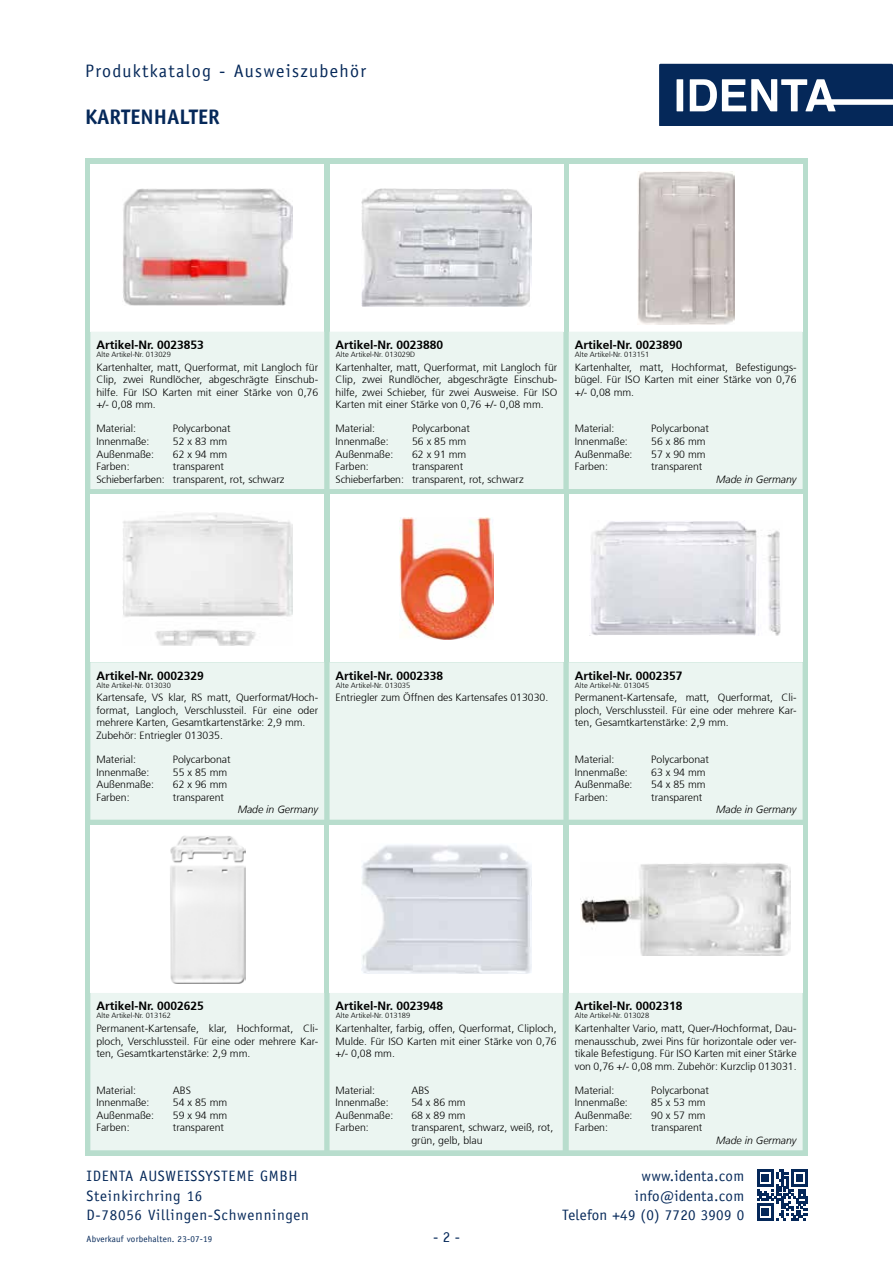
<style>
.page{position:relative;width:893px;height:1263px;background:#fff}
.page>*{position:absolute;margin:0;border:0;box-sizing:border-box;transform-origin:0 0}
.t1{font:700 21px "Officina Sans";color:#052859}
.t2{font:18px "Officina Sans";letter-spacing:.075em;color:#052859}
.t3{font:15px/19.5px "Officina Sans";letter-spacing:.05em;color:#052859}
.t4{font:15px/19.5px "Officina Sans";letter-spacing:.02em;color:#052859;text-align:right}
.t5{font:700 12px "Frutiger";color:#000}
.t6{font:300 10.5px/12.6px "Frutiger";color:#000}
.t7{font:italic 300 10.5px "Frutiger";color:#000}
.t8{font:9px "Officina Sans";letter-spacing:.02em;color:#052859}
.t9{font:300 7.5px "Frutiger";color:#000}
</style>
<div class="page">
<div style="left:85px;top:158px;width:723px;height:997px;background:#b8ddcd"></div>
<svg style="left:659px;top:64px;width:234px;height:61px"></svg>
<svg style="left:757px;top:1169px;width:51px;height:51px"></svg>
<div style="left:90px;top:164px;width:234px;height:168px;background:#fff"></div>
<div style="left:90px;top:332px;width:234px;height:157px;background:#ebf5f1"></div>
<img style="left:123px;top:189px;width:169px;height:117px">
<div style="left:569px;top:164px;width:234px;height:168px;background:#fff"></div>
<div style="left:569px;top:332px;width:234px;height:157px;background:#ebf5f1"></div>
<img style="left:638px;top:171px;width:96px;height:153px">
<div style="left:330px;top:164px;width:233px;height:168px;background:#fff"></div>
<div style="left:330px;top:332px;width:233px;height:157px;background:#ebf5f1"></div>
<img style="left:361px;top:189px;width:170px;height:118px">
<div style="left:90px;top:494px;width:234px;height:168px;background:#fff"></div>
<div style="left:90px;top:662px;width:234px;height:158px;background:#ebf5f1"></div>
<img style="left:123px;top:513px;width:169px;height:133px">
<div style="left:569px;top:494px;width:234px;height:168px;background:#fff"></div>
<div style="left:569px;top:662px;width:234px;height:158px;background:#ebf5f1"></div>
<img style="left:589px;top:521px;width:192px;height:115px">
<div style="left:330px;top:494px;width:233px;height:168px;background:#fff"></div>
<div style="left:330px;top:662px;width:233px;height:158px;background:#ebf5f1"></div>
<img style="left:400px;top:517px;width:93px;height:123px">
<div style="left:90px;top:825px;width:234px;height:168px;background:#fff"></div>
<div style="left:90px;top:993px;width:234px;height:157px;background:#ebf5f1"></div>
<img style="left:170px;top:836px;width:76px;height:147px">
<div style="left:569px;top:825px;width:234px;height:168px;background:#fff"></div>
<div style="left:569px;top:993px;width:234px;height:157px;background:#ebf5f1"></div>
<img style="left:580px;top:863px;width:211px;height:93px">
<div style="left:330px;top:825px;width:233px;height:168px;background:#fff"></div>
<div style="left:330px;top:993px;width:233px;height:157px;background:#ebf5f1"></div>
<img style="left:361px;top:845px;width:170px;height:129px">
<h2 class="t2" style="left:85px;top:60px;width:283px">Produktkatalog - Ausweiszubehör</h2>
<h1 class="t1" style="left:85px;top:104px;width:136px">KARTENHALTER</h1>
<p class="t5" style="left:96px;top:338px;width:109px">Artikel-Nr. 0023853</p>
<p class="t6" style="left:96px;top:361px;width:223px;text-align:justify">Kartenhalter, matt, Querformat, mit Langloch für Clip, zwei Rundlöcher, abgeschrägte Einschub&shy;hilfe. Für ISO Karten mit einer Stärke von 0,76 +/- 0,08 mm.</p>
<p class="t6" style="left:96px;top:422px;width:70px">Material:<br>Innenmaße:<br>Außenmaße:<br>Farben:<br>Schieberfarben:</p>
<p class="t6" style="left:173px;top:422px;width:113px">Polycarbonat<br>52 x 83 mm<br>62 x 94 mm<br>transparent<br>transparent, rot, schwarz</p>
<p class="t5" style="left:336px;top:338px;width:109px">Artikel-Nr. 0023880</p>
<p class="t6" style="left:336px;top:361px;width:223px;text-align:justify">Kartenhalter, matt, Querformat, mit Langloch für Clip, zwei Rundlöcher, abgeschrägte Einschub&shy;hilfe, zwei Schieber, für zwei Ausweise. Für ISO Karten mit einer Stärke von 0,76 +/- 0,08 mm.</p>
<p class="t6" style="left:336px;top:422px;width:70px">Material:<br>Innenmaße:<br>Außenmaße:<br>Farben:<br>Schieberfarben:</p>
<p class="t6" style="left:412px;top:422px;width:113px">Polycarbonat<br>56 x 85 mm<br>62 x 91 mm<br>transparent<br>transparent, rot, schwarz</p>
<p class="t5" style="left:575px;top:338px;width:109px">Artikel-Nr. 0023890</p>
<p class="t6" style="left:575px;top:361px;width:223px;text-align:justify">Kartenhalter, matt, Hochformat, Befestigungs&shy;bügel. Für ISO Karten mit einer Stärke von 0,76 +/- 0,08 mm.</p>
<p class="t6" style="left:575px;top:422px;width:59px">Material:<br>Innenmaße:<br>Außenmaße:<br>Farben:</p>
<p class="t6" style="left:651px;top:422px;width:59px">Polycarbonat<br>56 x 86 mm<br>57 x 90 mm transparent</p>
<p class="t7" style="left:716px;top:473px;width:82px">Made in Germany</p>
<p class="t9" style="left:97px;top:350px;width:76px">Alte Artikel-Nr. 013029</p>
<p class="t9" style="left:336px;top:350px;width:81px">Alte Artikel-Nr. 013029D</p>
<p class="t9" style="left:575px;top:350px;width:76px">Alte Artikel-Nr. 013151</p>
<p class="t5" style="left:96px;top:668px;width:109px">Artikel-Nr. 0002329</p>
<p class="t6" style="left:96px;top:691px;width:223px">Kartensafe, VS klar, RS matt, Querformat/Hoch&shy;format, Langloch, Verschlussteil. Für eine oder mehrere Karten, Gesamtkartenstärke: 2,9 mm.<br>Zubehör: Entriegler 013035.</p>
<p class="t6" style="left:96px;top:753px;width:59px">Material:<br>Innenmaße:<br>Außenmaße:<br>Farben:</p>
<p class="t6" style="left:173px;top:753px;width:59px">Polycarbonat<br>55 x 85 mm<br>62 x 96 mm transparent</p>
<p class="t7" style="left:238px;top:804px;width:82px">Made in Germany</p>
<p class="t5" style="left:336px;top:668px;width:109px">Artikel-Nr. 0002338</p>
<p class="t6" style="left:336px;top:691px;width:214px">Entriegler zum Öffnen des Kartensafes 013030.</p>
<p class="t5" style="left:575px;top:668px;width:109px">Artikel-Nr. 0002357</p>
<p class="t6" style="left:575px;top:691px;width:223px;text-align:justify">Permanent-Kartensafe, matt, Querformat, Cli&shy;ploch, Verschlussteil. Für eine oder mehrere Kar&shy;ten, Gesamtkartenstärke: 2,9 mm.</p>
<p class="t6" style="left:575px;top:753px;width:59px">Material:<br>Innenmaße:<br>Außenmaße:<br>Farben:</p>
<p class="t6" style="left:651px;top:753px;width:59px">Polycarbonat<br>63 x 94 mm<br>54 x 85 mm transparent</p>
<p class="t7" style="left:716px;top:804px;width:82px">Made in Germany</p>
<p class="t9" style="left:97px;top:681px;width:76px">Alte Artikel-Nr. 013030</p>
<p class="t9" style="left:336px;top:681px;width:76px">Alte Artikel-Nr. 013035</p>
<p class="t9" style="left:575px;top:681px;width:76px">Alte Artikel-Nr. 013045</p>
<p class="t5" style="left:96px;top:999px;width:109px">Artikel-Nr. 0002625</p>
<p class="t6" style="left:96px;top:1022px;width:223px;text-align:justify">Permanent-Kartensafe, klar, Hochformat, Cli&shy;ploch, Verschlussteil. Für eine oder mehrere Kar&shy;ten, Gesamtkartenstärke: 2,9 mm.</p>
<p class="t6" style="left:96px;top:1084px;width:59px">Material:<br>Innenmaße:<br>Außenmaße:<br>Farben:</p>
<p class="t6" style="left:173px;top:1084px;width:56px">ABS<br>54 x 85 mm<br>59 x 94 mm transparent</p>
<p class="t5" style="left:336px;top:999px;width:109px">Artikel-Nr. 0023948</p>
<p class="t6" style="left:336px;top:1022px;width:223px;text-align:justify">Kartenhalter, farbig, offen, Querformat, Cliploch, Mulde. Für ISO Karten mit einer Stärke von 0,76 +/- 0,08 mm.</p>
<p class="t6" style="left:336px;top:1084px;width:59px">Material:<br>Innenmaße:<br>Außenmaße:<br>Farben:</p>
<p class="t6" style="left:411px;top:1084px;width:143px">ABS<br>54 x 86 mm<br>68 x 89 mm<br>transparent, schwarz, weiß, rot, grün, gelb, blau</p>
<p class="t5" style="left:575px;top:999px;width:109px">Artikel-Nr. 0002318</p>
<p class="t6" style="left:575px;top:1022px;width:223px;text-align:justify">Kartenhalter Vario, matt, Quer-/Hochformat, Dau&shy;menausschub, zwei Pins für horizontale oder ver&shy;tikale Befestigung. Für ISO Karten mit einer Stärke von 0,76 +/- 0,08 mm. Zubehör: Kurzclip 013031.</p>
<p class="t6" style="left:575px;top:1084px;width:59px">Material:<br>Innenmaße:<br>Außenmaße:<br>Farben:</p>
<p class="t6" style="left:651px;top:1084px;width:59px">Polycarbonat<br>85 x 53 mm<br>90 x 57 mm transparent</p>
<p class="t7" style="left:716px;top:1134px;width:82px">Made in Germany</p>
<p class="t9" style="left:97px;top:1011px;width:76px">Alte Artikel-Nr. 013162</p>
<p class="t9" style="left:336px;top:1011px;width:76px">Alte Artikel-Nr. 013189</p>
<p class="t9" style="left:575px;top:1011px;width:76px">Alte Artikel-Nr. 013028</p>
<h3 class="t3" style="left:86px;top:1167px;width:224px">IDENTA AUSWEISSYSTEME GMBH<br>Steinkirchring 16<br>D-78056 Villingen-Schwenningen</h3>
<p class="t8" style="left:87px;top:1233px;width:127px">Abverkauf vorbehalten. 23-07-19</p>
<h3 class="t3" style="left:433px;top:1227px;width:28px">- 2 -</h3>
<h3 class="t4" style="left:562px;top:1167px;width:183px">www.identa.com info@identa.com<br>Telefon +49 (0) 7720 3909 0</h3>
</div>
